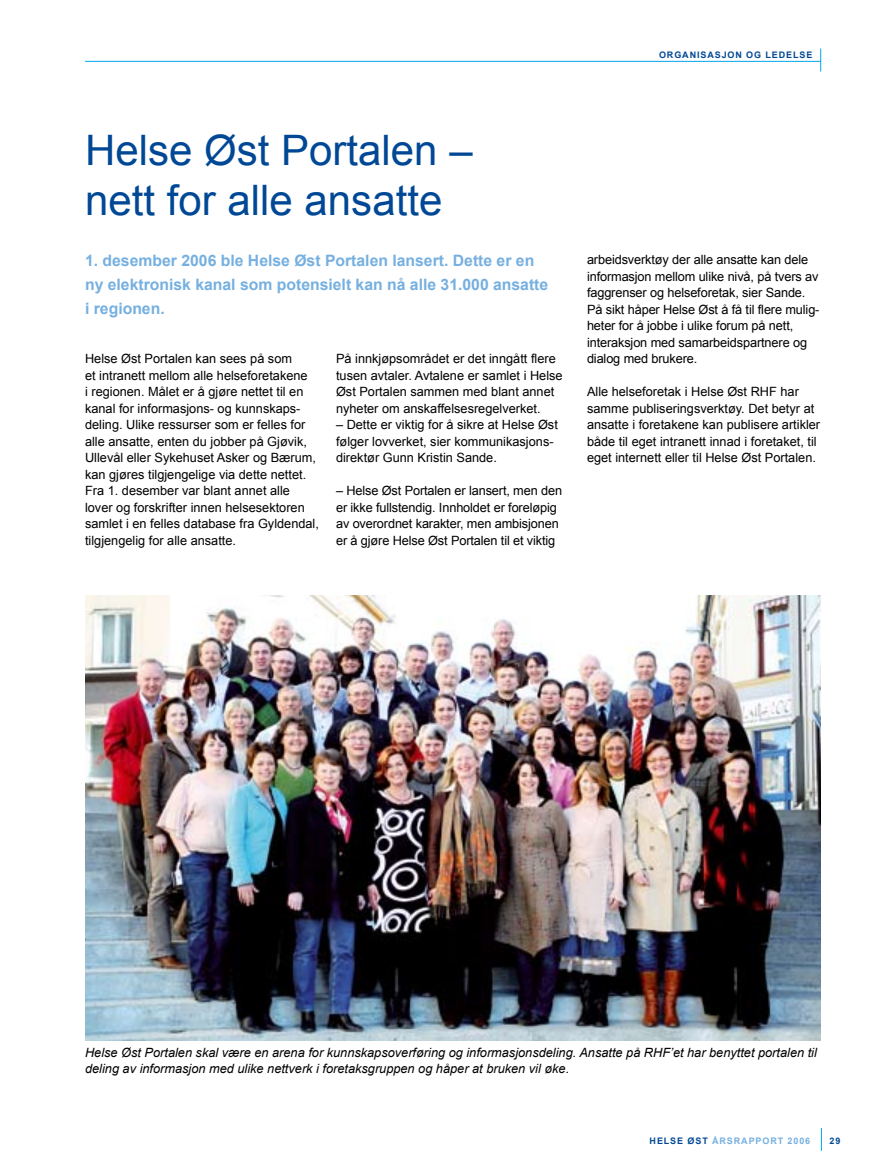
<style>
.page{position:relative;width:872px;height:1170px;background:#fff}
.page>*{position:absolute;margin:0;border:0;box-sizing:border-box;transform-origin:0 0}
.t1{font:42px/49.5px "Arial";color:#004895}
.t2{font:700 15.75px/24px "Arial";color:#76b0e0}
.t3{font:12.75px/16.5px "Arial";color:#000}
.t4{font:italic 12.75px/16.5px "Arial";color:#000}
.t5{font:700 9px "Arial";letter-spacing:.1em;color:#004895}
.t6{font:700 9px "Arial";letter-spacing:.1em;color:#76b0e0}
</style>
<div class="page">
<hr style="left:85px;top:61px;width:736px;height:1px;background:#00a6eb">
<svg style="left:820px;top:49px;width:1px;height:22px"></svg>
<svg style="left:821px;top:1128px;width:1px;height:22px"></svg>
<img style="left:85px;top:595px;width:736px;height:445px">
<p class="t5" style="left:659px;top:49px;width:155px">ORGANISASJON OG LEDELSE</p>
<h1 class="t1" style="left:85px;top:125px;width:389px">Helse Øst Portalen – nett for alle ansatte</h1>
<p class="t2" style="left:85px;top:248px;width:465px">1. desember 2006 ble Helse Øst Portalen lansert. Dette er en ny elektronisk kanal som potensielt kan nå alle 31.000 ansatte i regionen.</p>
<p class="t3" style="left:85px;top:350px;width:235px">Helse Øst Portalen kan sees på som<br>et intranett mellom alle helseforetakene<br>i regionen. Målet er å gjøre nettet til en kanal for informasjons- og kunnskaps&shy;deling. Ulike ressurser som er felles for alle ansatte, enten du jobber på Gjøvik, Ullevål eller Sykehuset Asker og Bærum, kan gjøres tilgjengelige via dette nettet.<br>Fra 1. desember var blant annet alle lover og forskrifter innen helsesektoren samlet i en felles database fra Gyldendal, tilgjengelig for alle ansatte.</p>
<p class="t3" style="left:336px;top:350px;width:228px">På innkjøpsområdet er det inngått flere tusen avtaler. Avtalene er samlet i Helse Øst Portalen sammen med blant annet nyheter om anskaffelsesregelverket.</p>
<p class="t3" style="left:336px;top:416px;width:223px">– Dette er viktig for å sikre at Helse Øst følger lovverket, sier kommunikasjons&shy;direktør Gunn Kristin Sande.</p>
<p class="t3" style="left:336px;top:482px;width:228px">– Helse Øst Portalen er lansert, men den er ikke fullstendig. Innholdet er foreløpig av overordnet karakter, men ambisjonen er å gjøre Helse Øst Portalen til et viktig</p>
<p class="t3" style="left:587px;top:251px;width:234px">arbeidsverktøy der alle ansatte kan dele informasjon mellom ulike nivå, på tvers av faggrenser og helseforetak, sier Sande.<br>På sikt håper Helse Øst å få til flere mulig&shy;heter for å jobbe i ulike forum på nett, interaksjon med samarbeidspartnere og dialog med brukere.</p>
<p class="t3" style="left:587px;top:383px;width:235px">Alle helseforetak i Helse Øst RHF har samme publiseringsverktøy. Det betyr at ansatte i foretakene kan publisere artikler både til eget intranett innad i foretaket, til eget internett eller til Helse Øst Portalen.</p>
<p class="t4" style="left:85px;top:1043px;width:733px">Helse Øst Portalen skal være en arena for kunnskapsoverføring og informasjonsdeling. Ansatte på RHF’et har benyttet portalen til deling av informasjon med ulike nettverk i foretaksgruppen og håper at bruken vil øke.</p>
<p class="t5" style="left:649px;top:1135px;width:8px">helse</p>
<p class="t5" style="left:687px;top:1135px;width:8px">øst</p>
<p class="t6" style="left:712px;top:1135px;width:16px">Årsrapport</p>
<p class="t6" style="left:787px;top:1135px;width:24px">2006</p>
<p class="t5" style="left:829px;top:1135px;width:12px">29</p>
</div>
